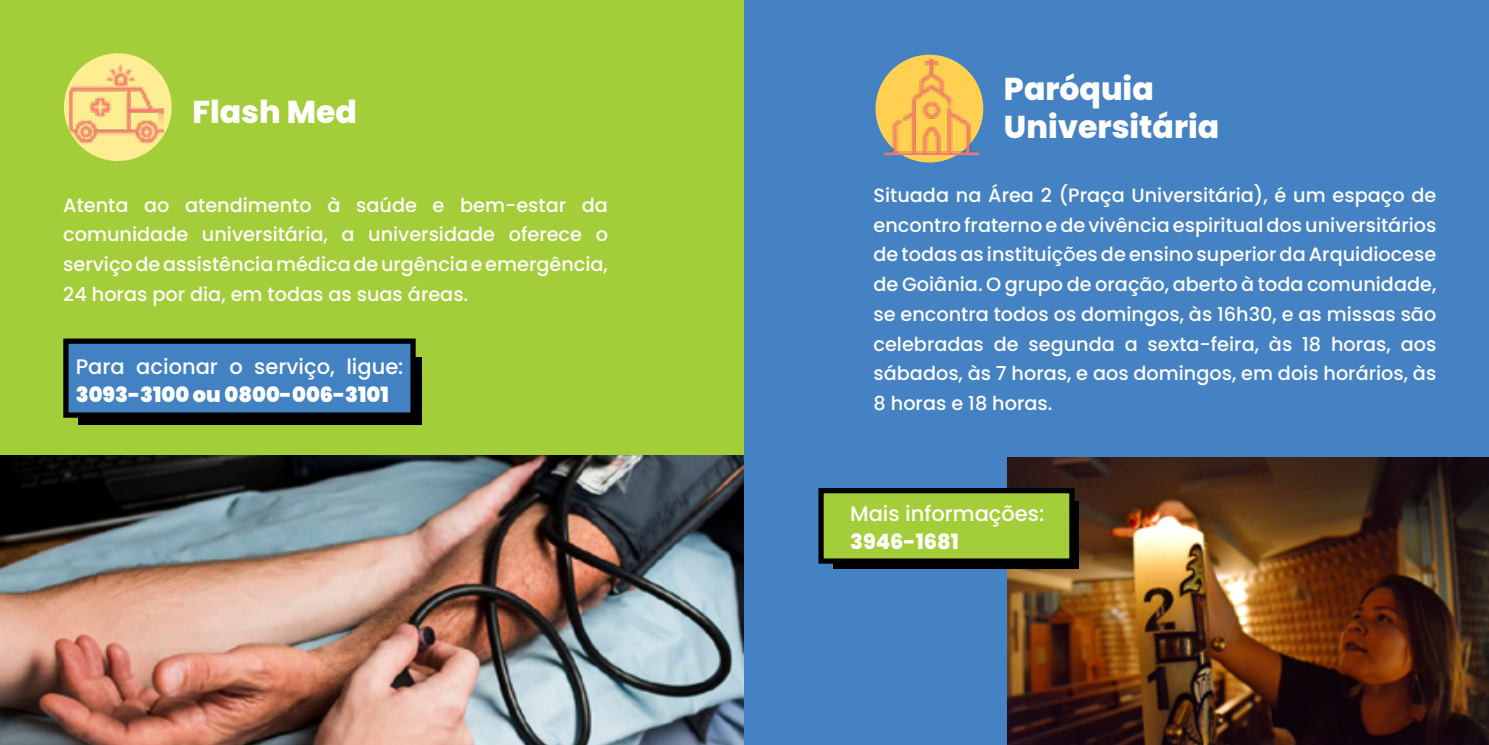
<style>
.page{position:relative;width:1489px;height:745px;background:#fff}
.page>*{position:absolute;margin:0;border:0;box-sizing:border-box;transform-origin:0 0}
.t1{font:800 31.5px/37.8px "Poppins";color:#fff}
.t2{font:500 21px "Poppins";color:#fff}
.t3{font:900 21px "Poppins";color:#fff}
.t4{font:800 21px "Poppins";color:#fff}
.t5{font:500 19.25px/29.8px "Poppins";color:#fff;text-align:justify}
</style>
<div class="page">
<div style="left:0;top:0;width:744px;height:744px;background:#a4ce39"></div>
<div style="left:64px;top:53px;width:108px;height:108px;background:#ffed93;border-radius:50%"></div>
<img style="left:70px;top:57px;width:93px;height:93px">
<div style="left:78px;top:357px;width:344px;height:67px;background:#000"></div>
<div style="left:63px;top:338px;width:352px;height:79px;background:#4282c3;border:5px solid #000"></div>
<img style="left:0;top:455px;width:744px;height:289px">
<div style="left:744px;top:0;width:744px;height:744px;background:#4582c3"></div>
<div style="left:875px;top:55px;width:108px;height:107px;background:#ffd051;border-radius:50%"></div>
<img style="left:885px;top:60px;width:93px;height:94px">
<img style="left:1007px;top:457px;width:481px;height:287px">
<div style="left:833px;top:501px;width:245px;height:67px;background:#000"></div>
<div style="left:818px;top:487px;width:256px;height:76px;background:#a4ce39;border:5px solid #000"></div>
<h1 class="t1" style="left:192px;top:93px;width:166px">Flash Med</h1>
<p class="t5" style="left:63px;top:190px;width:546px">Atenta ao atendimento à saúde e bem-estar da comunidade universitária, a universidade oferece o serviço de assistência médica de urgência e emergência, 24 horas por dia, em todas as suas áreas.</p>
<p class="t2" style="left:76px;top:354px;width:329px">Para acionar o serviço, ligue:</p>
<p class="t3" style="left:76px;top:382px;width:314px">3093-3100 ou 0800-006-3101</p>
<h1 class="t1" style="left:1003px;top:70px;width:217px">Paróquia<br>Universitária</h1>
<p class="t5" style="left:873px;top:180px;width:564px">Situada na Área 2 (Praça Universitária), é um espaço de encontro fraterno e de vivência espiritual dos universitários de todas as instituições de ensino superior da Arquidiocese de Goiânia. O grupo de oração, aberto à toda comunidade, se encontra todos os domingos, às 16h30, e as missas são celebradas de segunda a sexta-feira, às 18 horas, aos sábados, às 7 horas, e aos domingos, em dois horários, às 8 horas e 18 horas.</p>
<p class="t2" style="left:850px;top:501px;width:195px">Mais informações:</p>
<p class="t4" style="left:850px;top:529px;width:110px">3946-1681</p>
</div>
